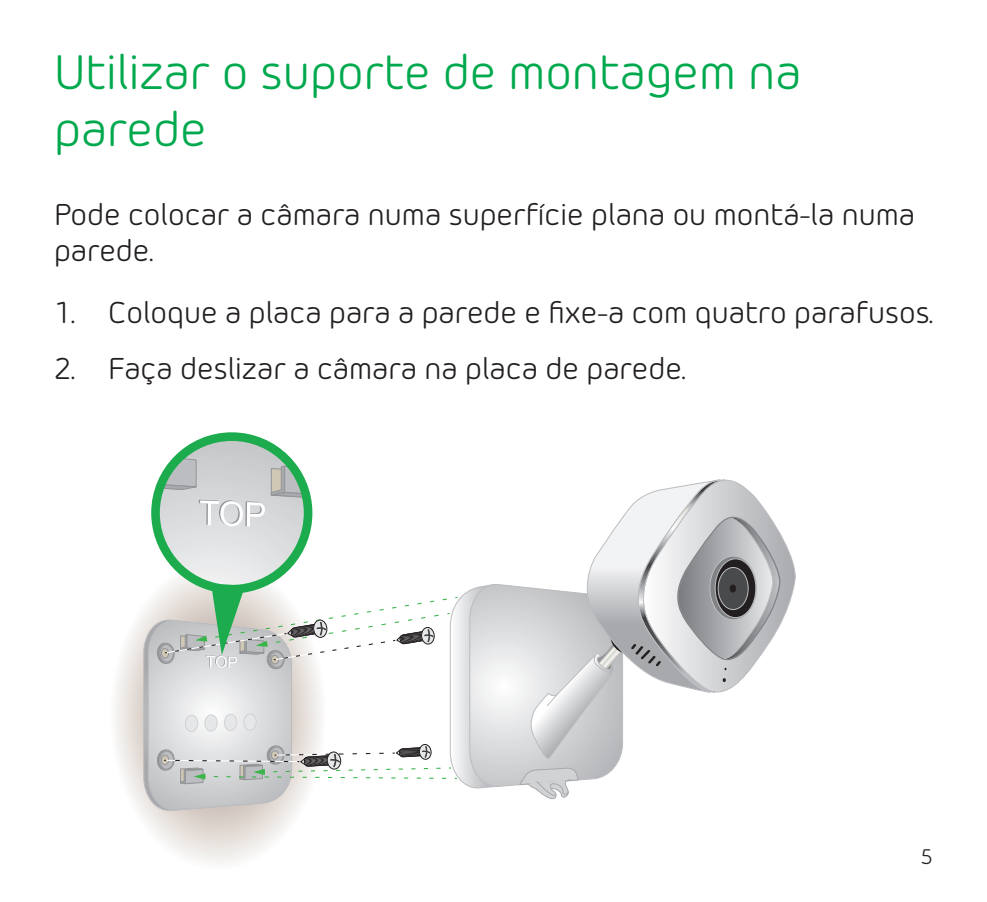
<style>
.page{position:relative;width:987px;height:902px;background:#fff}
.page>*{position:absolute;margin:0;border:0;box-sizing:border-box;transform-origin:0 0}
.h1_head{font:48px/57px "Morebi Rounded";color:#00a94d}
.p0_body{font:30px/36px "Morebi Rounded";color:#231f20}
.t1{font:21px "Morebi Rounded";color:#231f20}
</style>
<div class="page">
<svg style="left:115px;top:615px;width:180px;height:248px"></svg>
<svg style="left:143px;top:479px;width:652px;height:334px"></svg>
<svg style="left:151px;top:432px;width:161px;height:223px"></svg>
<p class="h1_head" style="left:54px;top:41px;width:748px">Utilizar o suporte de montagem na parede</p>
<p class="p0_body" style="left:54px;top:194px;width:862px">Pode colocar a câmara numa superfície plana ou montá-la numa parede.</p>
<p class="p0_body" style="left:54px;top:292px;width:880px">1. Coloque a placa para a parede e fixe-a com quatro parafusos.</p>
<p class="p0_body" style="left:54px;top:349px;width:633px">2. Faça deslizar a câmara na placa de parede.</p>
<p class="t1" style="left:920px;top:842px;width:13px">5</p>
</div>
